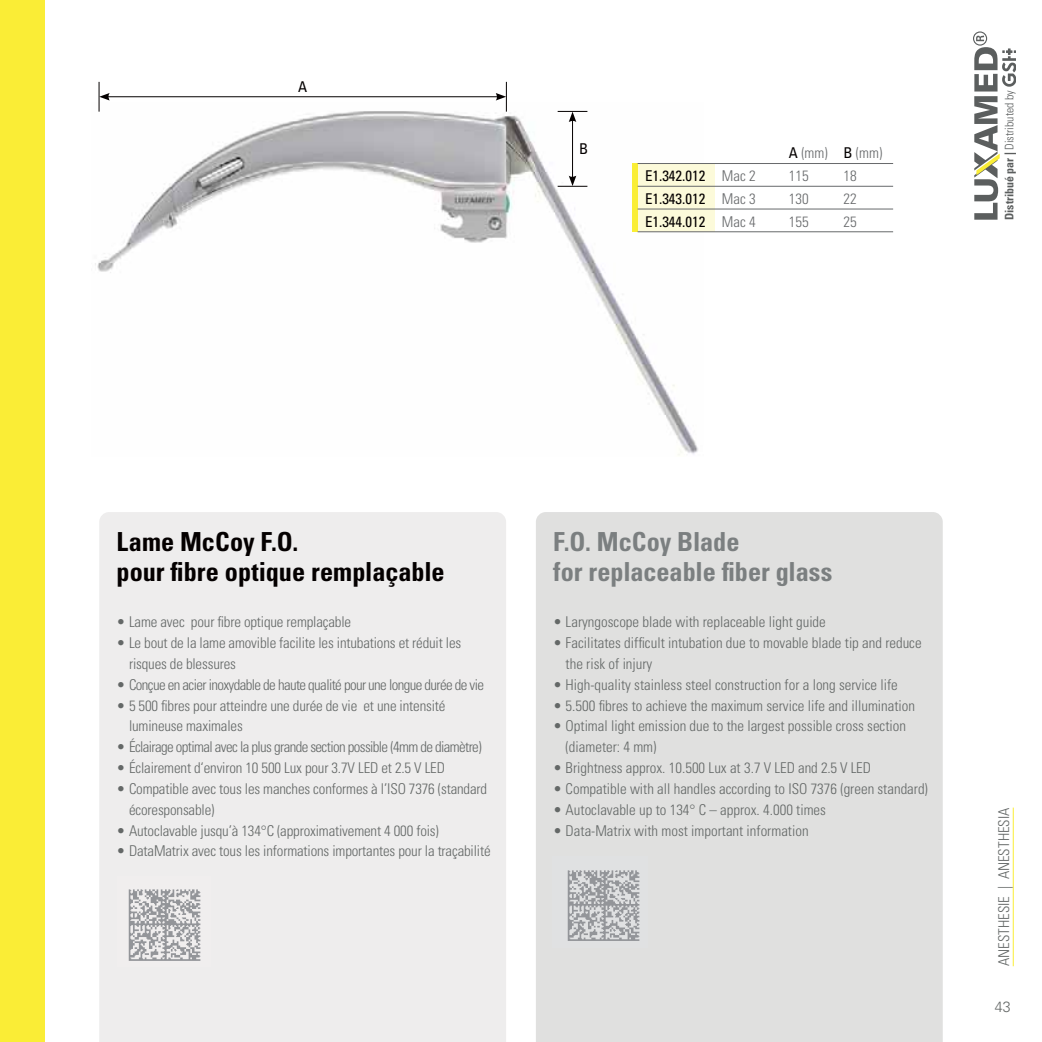
<style>
.page{position:relative;width:1042px;height:1042px;background:#fff}
.page>*{position:absolute;margin:0;border:0;box-sizing:border-box;transform-origin:0 0}
.t1{font:700 condensed 26.25px/29.8px "Univers LT Std";color:#040000}
.t2{font:700 condensed 26.25px/29.8px "Univers LT Std";color:#7b7f80}
.t3{font:300 condensed 14.88px/20.8px "Univers LT Std";letter-spacing:-.01em;color:#646867}
.t4{font:300 condensed 14.88px "Univers LT Std";letter-spacing:-.04em;color:#646867}
.t5{font:condensed 14.88px "Univers LT Std";color:#040000}
.t6{font:300 condensed 14.88px "Univers LT Std";color:#67696b}
.t7{font:300 14.88px "Univers LT Std";color:#646867;scale:.96 1}
.t8{font:700 condensed 11.72px "Univers LT Std";color:#5b5e5e}
.s1{font-weight:400;color:#040000}
.s2{font-weight:300;color:#67696b}
.s3{font-weight:300}
</style>
<div class="page">
<img style="left:95px;top:102px;width:608px;height:353px">
<div style="left:637px;top:164px;width:77px;height:68px;background:#fcfada"></div>
<div style="left:631px;top:163px;width:6px;height:69px;background:#faee35"></div>
<hr style="left:637px;top:163px;width:256px;height:1px;background:#67696b">
<hr style="left:637px;top:186px;width:256px;height:1px;background:#67696b">
<hr style="left:637px;top:209px;width:256px;height:1px;background:#67696b">
<hr style="left:637px;top:231px;width:256px;height:1px;background:#67696b">
<hr style="left:572px;top:119px;width:1px;height:59px;background:#040000">
<svg style="left:558px;top:176px;width:29px;height:11px"></svg>
<svg style="left:558px;top:111px;width:29px;height:11px"></svg>
<hr style="left:107px;top:96px;width:391px;height:1px;background:#040000">
<svg style="left:100px;top:93px;width:10px;height:8px"></svg>
<svg style="left:496px;top:93px;width:10px;height:8px"></svg>
<hr style="left:506px;top:82px;width:1px;height:30px;background:#040000">
<hr style="left:99px;top:82px;width:1px;height:30px;background:#040000">
<div style="left:0;top:0;width:45px;height:1042px;background:#faed36"></div>
<svg style="left:973px;top:31px;width:43px;height:189px"></svg>
<hr style="left:1013px;top:807px;width:1px;height:159px;background:#faed36">
<div style="left:99px;top:512px;width:407px;height:530px;background:#eeeded"></div>
<div style="left:536px;top:512px;width:407px;height:530px;background:#e0e0df"></div>
<div style="left:118px;top:876px;width:92px;height:91px;background:#f0eeee"></div>
<img style="left:122px;top:887px;width:86px;height:78px">
<div style="left:553px;top:857px;width:94px;height:90px;background:#e0e1e2"></div>
<img style="left:561px;top:867px;width:86px;height:79px">
<p class="t5" style="left:298px;top:79px;width:11px">A</p>
<p class="t5" style="left:579px;top:142px;width:11px">B</p>
<p class="t6" style="left:789px;top:146px;width:95px"><span class="s1">A</span> (mm) <span class="s1">B</span> (mm)</p>
<p class="t5" style="left:645px;top:169px;width:112px">E1.342.012 <span class="s2">Mac 2</span></p>
<p class="t6" style="left:789px;top:169px;width:21px">115</p>
<p class="t6" style="left:843px;top:169px;width:15px">18</p>
<p class="t5" style="left:645px;top:191px;width:112px">E1.343.012 <span class="s2">Mac 3</span></p>
<p class="t6" style="left:789px;top:191px;width:21px">130</p>
<p class="t6" style="left:843px;top:191px;width:15px">22</p>
<p class="t5" style="left:645px;top:214px;width:112px">E1.344.012 <span class="s2">Mac 4</span></p>
<p class="t6" style="left:789px;top:214px;width:21px">155</p>
<p class="t6" style="left:843px;top:214px;width:15px">25</p>
<p class="t8" style="left:1003px;top:220px;width:131px;rotate:-90deg">Distribué par | <span class="s3">Distributed by</span></p>
<h1 class="t1" style="left:117px;top:528px;width:330px">Lame McCoy F.O.<br>pour fibre optique remplaçable</h1>
<p class="t3" style="left:117px;top:612px;width:236px">• Lame avec pour fibre optique remplaçable</p>
<p class="t3" style="left:129px;top:633px;width:334px;text-indent:-12px">• Le bout de la lame amovible facilite les intubations et réduit les risques de blessures</p>
<p class="t4" style="left:117px;top:677px;width:369px">• Conçue en acier inoxydable de haute qualité pour une longue durée de vie</p>
<p class="t3" style="left:129px;top:696px;width:318px;text-indent:-12px">• 5 500 fibres pour atteindre une durée de vie et une intensité lumineuse maximales</p>
<p class="t4" style="left:117px;top:740px;width:366px">• Éclairage optimal avec la plus grande section possible (4mm de diamètre)</p>
<p class="t3" style="left:117px;top:758px;width:330px">• Éclairement d‘environ 10 500 Lux pour 3.7V LED et 2.5 V LED</p>
<p class="t3" style="left:129px;top:779px;width:360px;text-indent:-12px">• Compatible avec tous les manches conformes à l’ISO 7376 (standard écoresponsable)</p>
<p class="t3" style="left:117px;top:821px;width:324px">• Autoclavable jusqu’à 134°C (approximativement 4 000 fois)</p>
<p class="t3" style="left:117px;top:841px;width:376px">• DataMatrix avec tous les informations importantes pour la traçabilité</p>
<h1 class="t2" style="left:553px;top:528px;width:281px">F.O. McCoy Blade<br>for replaceable fiber glass</h1>
<p class="t3" style="left:553px;top:612px;width:274px">• Laryngoscope blade with replaceable light guide</p>
<p class="t3" style="left:566px;top:633px;width:357px;text-indent:-12px">• Facilitates difficult intubation due to movable blade tip and reduce the risk of injury</p>
<p class="t3" style="left:553px;top:675px;width:346px">• High-quality stainless steel construction for a long service life</p>
<p class="t3" style="left:553px;top:696px;width:363px">• 5.500 fibres to achieve the maximum service life and illumination</p>
<p class="t3" style="left:566px;top:717px;width:342px;text-indent:-12px">• Optimal light emission due to the largest possible cross section (diameter: 4 mm)</p>
<p class="t3" style="left:553px;top:758px;width:319px">• Brightness approx. 10.500 Lux at 3.7 V LED and 2.5 V LED</p>
<p class="t3" style="left:553px;top:779px;width:376px">• Compatible with all handles according to ISO 7376 (green standard)</p>
<p class="t3" style="left:553px;top:800px;width:274px">• Autoclavable up to 134° C – approx. 4.000 times</p>
<p class="t3" style="left:553px;top:821px;width:257px">• Data-Matrix with most important information</p>
<p class="t3" style="left:994px;top:966px;width:160px;rotate:-90deg">ANESTHESIE | ANESTHESIA</p>
<p class="t7" style="left:995px;top:998px;width:18px">43</p>
</div>
